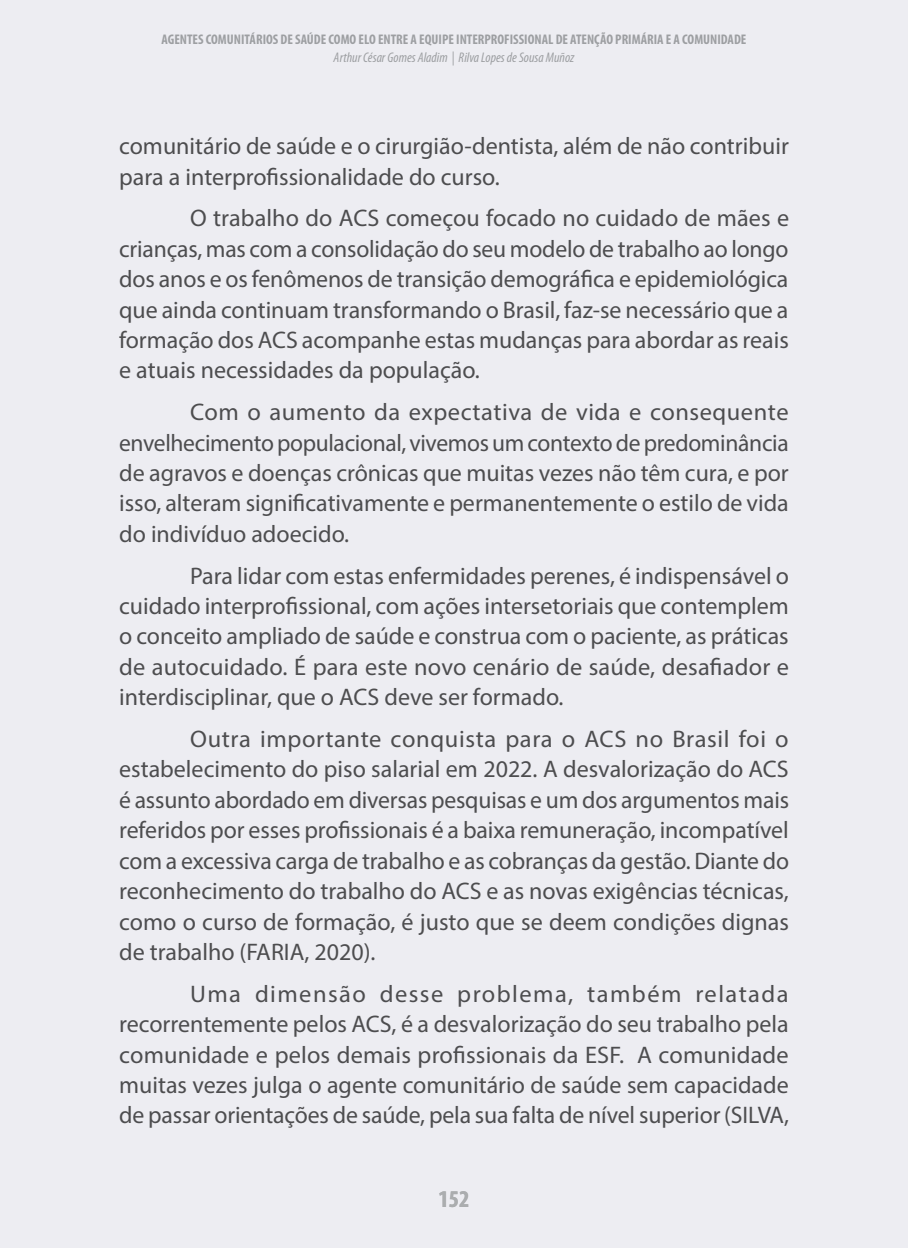
<style>
.page{position:relative;width:908px;height:1248px;background:#fff}
.page>*{position:absolute;margin:0;border:0;box-sizing:border-box;transform-origin:0 0}
.t1{font:24px/30.4px "Myriad Pro";color:#4d4d4f;text-align:justify}
.t2{font:700 condensed 24px "Myriad Pro";color:#abadaf}
.t3{font:700 condensed 14px "Myriad Pro";color:#9d9fa2}
.t4{font:italic condensed 14px "Myriad Pro";color:#9d9fa2}
</style>
<div class="page">
<div style="left:0;top:0;width:907px;height:1247px;background:#ededf2"></div>
<p class="t3" style="left:161px;top:31px;width:586px">AGENTES COMUNITÁRIOS DE SAÚDE COMO ELO ENTRE A EQUIPE INTERPROFISSIONAL DE ATENÇÃO PRIMÁRIA E A COMUNIDADE</p>
<p class="t4" style="left:333px;top:49px;width:242px">Arthur César Gomes Aladim | Rilva Lopes de Sousa Muñoz</p>
<p class="t1" style="left:119px;top:130px;width:671px">comunitário de saúde e o cirurgião-dentista, além de não contribuir para a interprofissionalidade do curso.</p>
<p class="t1" style="left:119px;top:203px;width:671px;text-indent:71px">O trabalho do ACS começou focado no cuidado de mães e crianças, mas com a consolidação do seu modelo de trabalho ao longo dos anos e os fenômenos de transição demográfica e epidemiológica que ainda continuam transformando o Brasil, faz-se necessário que a formação dos ACS acompanhe estas mudanças para abordar as reais e atuais necessidades da população.</p>
<p class="t1" style="left:119px;top:396px;width:670px;text-indent:71px">Com o aumento da expectativa de vida e consequente envelhecimento populacional, vivemos um contexto de predominância de agravos e doenças crônicas que muitas vezes não têm cura, e por isso, alteram significativamente e permanentemente o estilo de vida do indivíduo adoecido.</p>
<p class="t1" style="left:119px;top:560px;width:671px;text-indent:71px">Para lidar com estas enfermidades perenes, é indispensável o cuidado interprofissional, com ações intersetoriais que contemplem o conceito ampliado de saúde e construa com o paciente, as práticas de autocuidado. É para este novo cenário de saúde, desafiador e interdisciplinar, que o ACS deve ser formado.</p>
<p class="t1" style="left:119px;top:723px;width:671px;text-indent:71px">Outra importante conquista para o ACS no Brasil foi o estabelecimento do piso salarial em 2022. A desvalorização do ACS é assunto abordado em diversas pesquisas e um dos argumentos mais referidos por esses profissionais é a baixa remuneração, incompatível com a excessiva carga de trabalho e as cobranças da gestão. Diante do reconhecimento do trabalho do ACS e as novas exigências técnicas, como o curso de formação, é justo que se deem condições dignas de trabalho (FARIA, 2020).</p>
<p class="t1" style="left:119px;top:978px;width:671px;text-indent:71px">Uma dimensão desse problema, também relatada recorrentemente pelos ACS, é a desvalorização do seu trabalho pela comunidade e pelos demais profissionais da ESF. A comunidade muitas vezes julga o agente comunitário de saúde sem capacidade de passar orientações de saúde, pela sua falta de nível superior (SILVA,</p>
<p class="t2" style="left:438px;top:1183px;width:32px">152</p>
</div>
